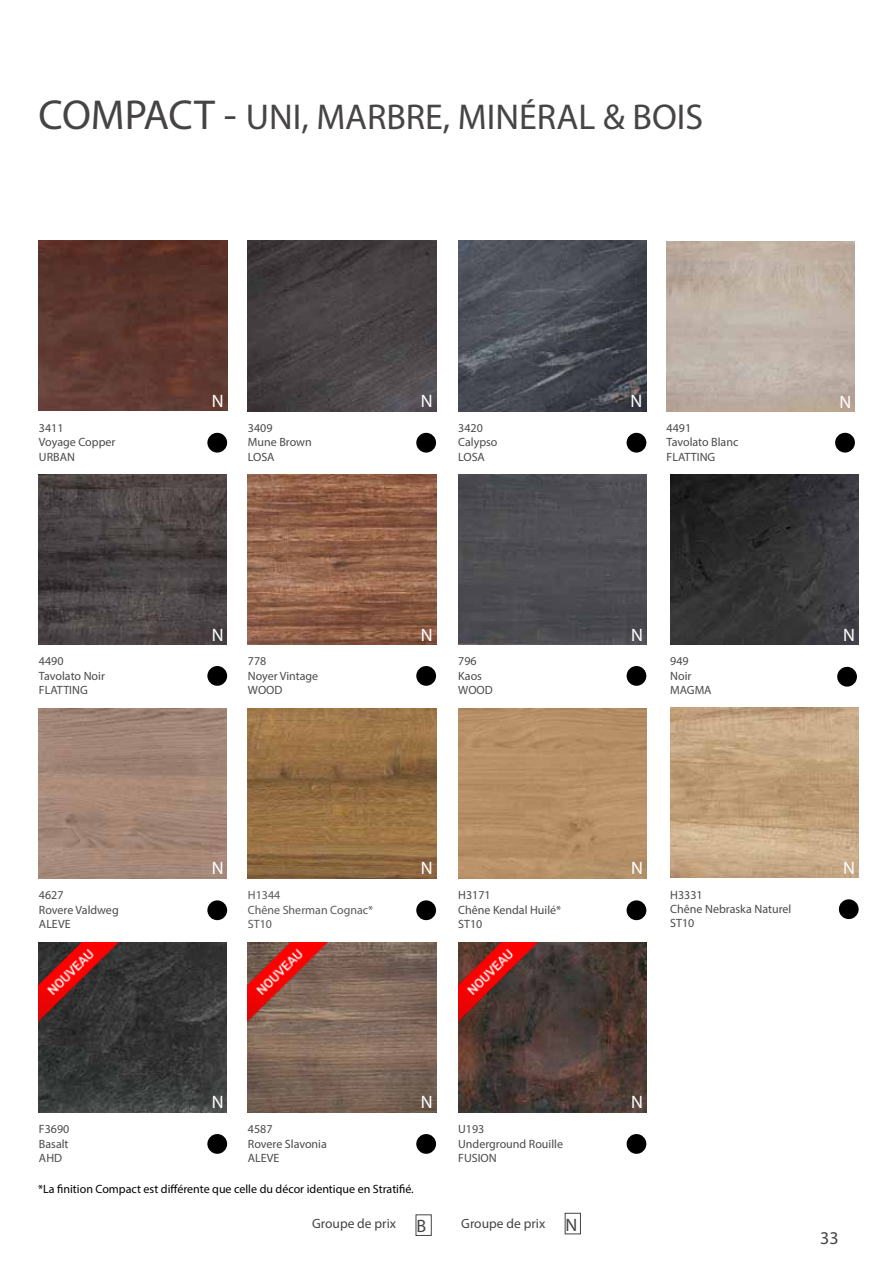
<style>
.page{position:relative;width:893px;height:1263px;background:#fff}
.page>*{position:absolute;margin:0;border:0;box-sizing:border-box;transform-origin:0 0}
.t1{font:36px "Myriad Pro";color:#474444}
.t2{font:18px "Myriad Pro";color:#fff}
.t3{font:18px "Myriad Pro";color:#474444}
.t4{font:13.5px "Myriad Pro";color:#464343}
.t5{font:12px/14.4px "Myriad Pro";color:#4a4a49}
.t6{font:12px "Myriad Pro";color:#000}
.t7{font:12px/14.4px "Myriad Pro";color:#575756}
.s1{font-size:42px;color:#464343}
.s2{font-size:18px;color:#474444}
.s3{font-size:18px}
</style>
<div class="page">
<img style="left:248px;top:708px;width:188px;height:170px">
<img style="left:39px;top:241px;width:188px;height:170px">
<img style="left:248px;top:241px;width:188px;height:170px">
<img style="left:458px;top:241px;width:188px;height:170px">
<img style="left:39px;top:474px;width:188px;height:170px">
<img style="left:248px;top:474px;width:188px;height:170px">
<img style="left:458px;top:474px;width:188px;height:170px">
<img style="left:670px;top:474px;width:188px;height:170px">
<img style="left:39px;top:708px;width:188px;height:170px">
<img style="left:458px;top:708px;width:188px;height:170px">
<img style="left:670px;top:707px;width:188px;height:170px">
<img style="left:39px;top:942px;width:188px;height:170px">
<img style="left:248px;top:942px;width:188px;height:170px">
<img style="left:458px;top:942px;width:188px;height:170px">
<img style="left:39px;top:942px;width:93px;height:94px">
<img style="left:248px;top:942px;width:94px;height:94px">
<img style="left:458px;top:942px;width:94px;height:94px">
<div style="left:207px;top:433px;width:20px;height:20px;background:#000;border-radius:50%"></div>
<div style="left:416px;top:433px;width:20px;height:20px;background:#000;border-radius:50%"></div>
<div style="left:627px;top:433px;width:19px;height:20px;background:#000;border-radius:50%"></div>
<div style="left:835px;top:433px;width:20px;height:19px;background:#000;border-radius:50%"></div>
<div style="left:207px;top:666px;width:20px;height:20px;background:#000;border-radius:50%"></div>
<div style="left:416px;top:666px;width:20px;height:20px;background:#000;border-radius:50%"></div>
<div style="left:627px;top:666px;width:19px;height:20px;background:#000;border-radius:50%"></div>
<div style="left:837px;top:667px;width:20px;height:20px;background:#000;border-radius:50%"></div>
<div style="left:207px;top:900px;width:20px;height:20px;background:#000;border-radius:50%"></div>
<div style="left:416px;top:900px;width:20px;height:20px;background:#000;border-radius:50%"></div>
<div style="left:627px;top:900px;width:19px;height:20px;background:#000;border-radius:50%"></div>
<div style="left:839px;top:899px;width:20px;height:20px;background:#000;border-radius:50%"></div>
<div style="left:207px;top:1134px;width:20px;height:20px;background:#000;border-radius:50%"></div>
<div style="left:416px;top:1134px;width:20px;height:20px;background:#000;border-radius:50%"></div>
<div style="left:627px;top:1134px;width:19px;height:20px;background:#000;border-radius:50%"></div>
<div style="left:416px;top:1214px;width:16px;height:22px;border:1px solid #474444"></div>
<div style="left:565px;top:1213px;width:16px;height:21px;border:1px solid #464343"></div>
<h1 class="t1" style="left:39px;top:94px;width:666px"><span class="s1">COMPACT -</span> UNI, MARBRE, MINÉRAL &amp; BOIS</h1>
<h2 class="t2" style="left:212px;top:390px;width:13px">N</h2>
<h2 class="t2" style="left:421px;top:390px;width:13px">N</h2>
<h2 class="t2" style="left:631px;top:390px;width:13px">N</h2>
<h2 class="t2" style="left:839px;top:390px;width:13px">N</h2>
<p class="t5" style="left:39px;top:420px;width:78px">3411<br>Voyage Copper<br>URBAN</p>
<p class="t5" style="left:248px;top:420px;width:65px">3409<br>Mune Brown<br>LOSA</p>
<p class="t5" style="left:458px;top:420px;width:41px">3420<br>Calypso<br>LOSA</p>
<p class="t5" style="left:667px;top:420px;width:73px">4491<br>Tavolato Blanc<br>FLATTING</p>
<h2 class="t2" style="left:212px;top:624px;width:13px">N</h2>
<h2 class="t2" style="left:421px;top:624px;width:13px">N</h2>
<h2 class="t2" style="left:631px;top:624px;width:13px">N</h2>
<h2 class="t2" style="left:843px;top:624px;width:13px">N</h2>
<p class="t5" style="left:248px;top:654px;width:72px">778<br>Noyer Vintage<br>WOOD</p>
<p class="t5" style="left:39px;top:654px;width:67px">4490<br>Tavolato Noir<br>FLATTING</p>
<p class="t5" style="left:458px;top:654px;width:36px">796<br>Kaos<br>WOOD</p>
<p class="t5" style="left:670px;top:654px;width:43px">949<br>Noir<br>MAGMA</p>
<h2 class="t2" style="left:212px;top:856px;width:13px">N</h2>
<h2 class="t2" style="left:421px;top:856px;width:13px">N</h2>
<h2 class="t2" style="left:631px;top:856px;width:13px">N</h2>
<h2 class="t2" style="left:843px;top:856px;width:13px">N</h2>
<p class="t5" style="left:39px;top:888px;width:81px">4627<br>Rovere Valdweg<br>ALEVE</p>
<p class="t7" style="left:248px;top:888px;width:127px">H1344<br>Chêne Sherman Cognac*<br>ST10</p>
<p class="t5" style="left:458px;top:888px;width:105px">H3171<br>Chêne Kendal Huilé*<br>ST10</p>
<p class="t5" style="left:670px;top:887px;width:123px">H3331<br>Chêne Nebraska Naturel<br>ST10</p>
<h2 class="t2" style="left:212px;top:1091px;width:13px">N</h2>
<h2 class="t2" style="left:421px;top:1091px;width:13px">N</h2>
<h2 class="t2" style="left:631px;top:1091px;width:13px">N</h2>
<p class="t5" style="left:39px;top:1122px;width:32px;text-align:justify">F3690<br>Basalt AHD</p>
<p class="t5" style="left:248px;top:1122px;width:80px">4587<br>Rovere Slavonia<br>ALEVE</p>
<p class="t6" style="left:38px;top:1181px;width:377px">*La finition Compact est différente que celle du décor identique en Stratifié.</p>
<p class="t5" style="left:458px;top:1122px;width:106px">U193<br>Underground Rouille<br>FUSION</p>
<p class="t4" style="left:312px;top:1215px;width:115px">Groupe de prix <span class="s2">B</span></p>
<p class="t4" style="left:461px;top:1215px;width:118px">Groupe de prix <span class="s3">N</span></p>
<h2 class="t3" style="left:820px;top:1227px;width:20px">33</h2>
</div>
